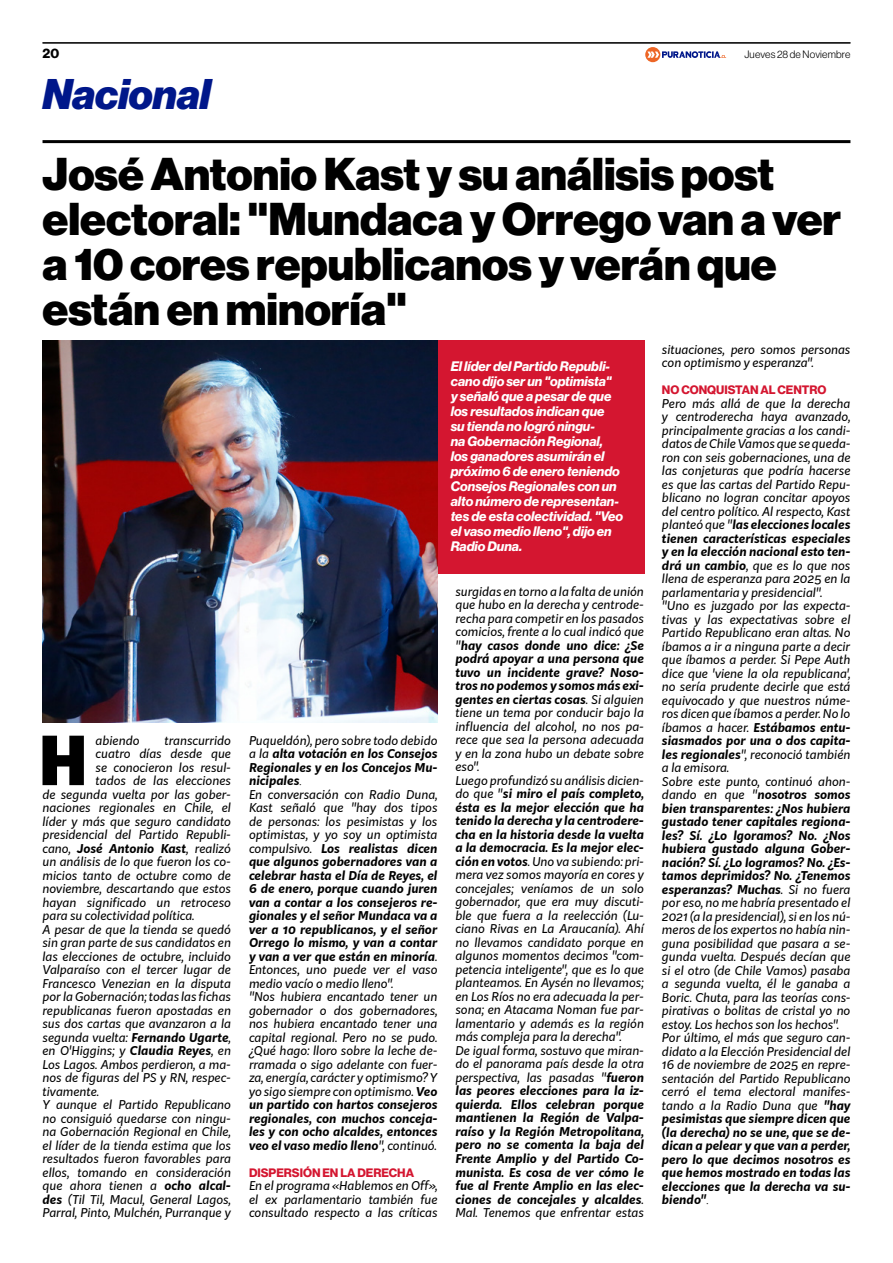
<style>
.page{position:relative;width:893px;height:1263px;background:#fff}
.page>*{position:absolute;margin:0;border:0;box-sizing:border-box;transform-origin:0 0}
.t1{font:900 66.3px "Kit Sans";color:#000}
.t2{font:900 45px/45px "Neue Haas Display";color:#000}
.t3{font:italic 900 42px "Neue Haas Display";color:#00178a}
.t4{font:italic 700 13.5px/15px "Neue Haas Display";color:#fff}
.t5{font:13.5px "N Haas Grotesk DS Pro 75 Bd";color:#000}
.t6{font:italic 12px/13.5px "Kit Sans";color:#000}
.t7{font:12px "N Haas Grotesk DS Pro 75 Bd";color:#d41630}
.t8{font:italic 700 12px "Kit Sans";color:#000}
.t9{font:10.5px "N Haas Grotesk DS Pro 45 Lt";letter-spacing:.02em;color:#000}
.s1{font-weight:700}
.s2{font-family:"Times New Roman"}
.s3{font-weight:400}
</style>
<div class="page">
<hr style="left:43px;top:42px;width:807px;height:1px;background:#000">
<hr style="left:43px;top:140px;width:807px;height:3px;background:#000">
<svg style="left:645px;top:47px;width:81px;height:15px"></svg>
<hr style="left:43px;top:43px;width:807px;height:1px;background:#000">
<img style="left:43px;top:341px;width:395px;height:382px">
<div style="left:438px;top:341px;width:206px;height:233px;background:#d41630"></div>
<p class="t5" style="left:43px;top:45px;width:18px">20</p>
<p class="t9" style="left:744px;top:48px;width:108px">Jueves 28 de Noviembre</p>
<h3 class="t3" style="left:43px;top:69px;width:170px">Nacional</h3>
<h2 class="t2" style="left:43px;top:153px;width:800px">José Antonio Kast y su análisis post electoral: "Mundaca y Orrego van a ver a 10 cores republicanos y verán que están en minoría"</h2>
<p class="t4" style="left:451px;top:359px;width:174px">El líder del Partido Republi&shy;cano dijo ser un "optimista"<br>y señaló que a pesar de que los resultados indican que<br>su tienda no logró ningu-<br>na Gobernación Regional, los ganadores asumirán el próximo 6 de enero teniendo<br>Consejos Regionales con un alto número de representan&shy;tes de esta colectividad. "Veo el vaso medio lleno", dijo en<br>Radio Duna.</p>
<p class="t6" style="left:662px;top:342px;width:190px">situaciones, pero somos personas con optimismo y esperanza".</p>
<p class="t7" style="left:662px;top:383px;width:166px">NO CONQUISTAN AL CENTRO</p>
<p class="t6" style="left:662px;top:396px;width:190px">Pero más allá de que la derecha y centroderecha haya avanzado, principalmente gracias a los candi&shy;datos de Chile Vamos que se queda&shy;ron con seis gobernaciones, una de las conjeturas que podría hacerse es que las cartas del Partido Repu&shy;blicano no logran concitar apoyos del centro político. Al respecto, Kast planteó que "<span class="s1">las elecciones locales tienen características especiales y en la elección nacional esto ten&shy;drá un cambio</span>, que es lo que nos llena de esperanza para 2025 en la parlamentaria y presidencial". "Uno es juzgado por las expecta&shy;tivas y las expectativas sobre el<br>Partido Republicano eran altas. No íbamos a ir a ninguna parte a decir que íbamos a perder. Si Pepe Auth dice que 'viene la ola republicana', no sería prudente decirle que está equivocado y que nuestros núme&shy;ros dicen que íbamos a perder. No lo íbamos a hacer. <span class="s1">Estábamos entu&shy;siasmados por una o dos capita&shy;les regionales</span>", reconoció también a la emisora.<br>Sobre este punto, continuó ahon&shy;dando en que "<span class="s1">nosotros somos bien transparentes: ¿Nos hubiera gustado tener capitales regiona&shy;les? Sí. ¿Lo lgoramos? No. ¿Nos hubiera gustado alguna Gober&shy;nación? Sí. ¿Lo logramos? No. ¿Es&shy;tamos deprimidos? No. ¿Tenemos esperanzas? Muchas</span>. Si no fuera por eso, no me habría presentado el<br>2021 (a la presidencial), si en los nú&shy;meros de los expertos no había nin&shy;guna posibilidad que pasara a se&shy;gunda vuelta. Después decían que si el otro (de Chile Vamos) pasaba a segunda vuelta, él le ganaba a<br>Boric. Chuta, para las teorías cons&shy;pirativas o bolitas de cristal yo no estoy. Los hechos son los hechos".<br>Por último, el más que seguro can&shy;didato a la Elección Presidencial del<br>16 de noviembre de 2025 en repre&shy;sentación del Partido Republicano cerró el tema electoral manifes&shy;tando a la Radio Duna que <span class="s1">"hay pesimistas que siempre dicen que (la derecha) no se une, que se de&shy;dican a pelear y que van a perder, pero lo que decimos nosotros es que hemos mostrado en todas las elecciones que la derecha va su&shy;biendo"</span><span class="s2">.</span></p>
<p class="t6" style="left:455px;top:584px;width:190px">surgidas en torno a la falta de unión que hubo en la derecha y centrode&shy;recha para competir en los pasados comicios, frente a lo cual indicó que "<span class="s1">hay casos donde uno dice: ¿Se podrá apoyar a una persona que tuvo un incidente grave? Noso&shy;tros no podemos y somos más exi&shy;gentes en ciertas cosas</span>. Si alguien tiene un tema por conducir bajo la influencia del alcohol, no nos pa&shy;rece que sea la persona adecuada y en la zona hubo un debate sobre eso".<br>Luego profundizó su análisis dicien&shy;do que "<span class="s1">si miro el país completo, ésta es la mejor elección que ha tenido la derecha y la centrodere&shy;cha en la historia desde la vuelta a la democracia. Es la mejor elec&shy;ción en votos</span>. Uno va subiendo: pri&shy;mera vez somos mayoría en cores y concejales; veníamos de un solo gobernador, que era muy discuti&shy;ble que fuera a la reelección (Lu&shy;ciano Rivas en La Araucanía). Ahí no llevamos candidato porque en algunos momentos decimos "com&shy;petencia inteligente", que es lo que planteamos. En Aysén no llevamos; en Los Ríos no era adecuada la per&shy;sona; en Atacama Noman fue par&shy;lamentario y además es la región más compleja para la derecha".<br>De igual forma, sostuvo que miran&shy;do el panorama país desde la otra perspectiva, las pasadas "<span class="s1">fueron las peores elecciones para la iz&shy;quierda. Ellos celebran porque mantienen la Región de Valpa&shy;raíso y la Región Metropolitana, pero no se comenta la baja del<br>Frente Amplio y del Partido Co&shy;munista. Es cosa de ver cómo le fue al Frente Amplio en las elec&shy;ciones de concejales y alcaldes</span>.<br>Mal. Tenemos que enfrentar estas</p>
<p class="t6" style="left:249px;top:733px;width:190px">Puqueldón), pero sobre todo debido a la <span class="s1">alta votación en los Consejos<br>Regionales y en los Concejos Mu&shy;nicipales</span><span class="s2">.<br></span>En conversación con Radio Duna,<br>Kast señaló que "hay dos tipos de personas: los pesimistas y los optimistas, y yo soy un optimista compulsivo. <span class="s1">Los realistas dicen que algunos gobernadores van a celebrar hasta el Día de Reyes, el<br>6 de enero, porque cuando juren van a contar a los consejeros re&shy;gionales y el señor Mundaca va a ver a 10 republicanos, y el señor<br>Orrego lo mismo, y van a contar y van a ver que están en minoría</span>.<br>Entonces, uno puede ver el vaso medio vacío o medio lleno".<br>"Nos hubiera encantado tener un gobernador o dos gobernadores, nos hubiera encantado tener una capital regional. Pero no se pudo. ¿Qué hago: lloro sobre la leche de&shy;rramada o sigo adelante con fuer&shy;za, energía, carácter y optimismo? Y yo sigo siempre con optimismo. <span class="s1">Veo un partido con hartos consejeros regionales, con muchos conceja&shy;les y con ocho alcaldes, entonces veo el vaso medio lleno</span>", continuó.</p>
<p class="t7" style="left:249px;top:1165px;width:167px">DISPERSIÓN EN LA DERECHA</p>
<p class="t6" style="left:249px;top:1178px;width:190px;text-align:justify">En el programa «Hablemos en Off», el ex parlamentario también fue consultado respecto a las críticas</p>
<h1 class="t1" style="left:39px;top:701px;width:50px">H</h1>
<p class="t6" style="left:96px;top:733px;width:45px">abiendo</p>
<p class="t6" style="left:165px;top:733px;width:68px">transcurrido</p>
<p class="t6" style="left:96px;top:746px;width:137px">cuatro días desde que</p>
<p class="t6" style="left:96px;top:760px;width:137px">se conocieron los resul-</p>
<p class="t6" style="left:96px;top:773px;width:137px">tados de las elecciones</p>
<p class="t6" style="left:43px;top:787px;width:190px">de segunda vuelta por las gober-</p>
<p class="t6" style="left:43px;top:800px;width:190px">naciones regionales en Chile, el</p>
<p class="t6" style="left:43px;top:814px;width:190px">líder y más que seguro candidato</p>
<p class="t6" style="left:43px;top:827px;width:190px">presidencial del Partido Republi-</p>
<p class="t8" style="left:43px;top:838px;width:190px"><span class="s3">cano,</span> José Antonio Kast<span class="s3">, realizó</span></p>
<p class="t6" style="left:43px;top:854px;width:190px">un análisis de lo que fueron los co-</p>
<p class="t6" style="left:43px;top:868px;width:190px">micios tanto de octubre como de</p>
<p class="t6" style="left:43px;top:881px;width:190px">noviembre, descartando que estos</p>
<p class="t6" style="left:43px;top:895px;width:190px">hayan significado un retroceso</p>
<p class="t6" style="left:43px;top:908px;width:153px">para su colectividad política.</p>
<p class="t6" style="left:43px;top:922px;width:190px">A pesar de que la tienda se quedó</p>
<p class="t6" style="left:43px;top:935px;width:190px">sin gran parte de sus candidatos en</p>
<p class="t6" style="left:43px;top:949px;width:190px">las elecciones de octubre, incluido</p>
<p class="t6" style="left:43px;top:962px;width:190px">Valparaíso con el tercer lugar de</p>
<p class="t6" style="left:43px;top:976px;width:190px">Francesco Venezian en la disputa</p>
<p class="t6" style="left:43px;top:989px;width:190px">por la Gobernación; todas las fichas</p>
<p class="t6" style="left:43px;top:1003px;width:190px">republicanas fueron apostadas en</p>
<p class="t6" style="left:43px;top:1016px;width:190px">sus dos cartas que avanzaron a la</p>
<p class="t6" style="left:43px;top:1030px;width:190px">segunda vuelta: <span class="s1">Fernando Ugarte</span>,</p>
<p class="t6" style="left:43px;top:1043px;width:190px">en O'Higgins; y <span class="s1">Claudia Reyes</span>, en</p>
<p class="t6" style="left:43px;top:1057px;width:190px">Los Lagos. Ambos perdieron, a ma-</p>
<p class="t6" style="left:43px;top:1070px;width:190px">nos de figuras del PS y RN, respec-</p>
<p class="t6" style="left:43px;top:1084px;width:58px">tivamente.</p>
<p class="t6" style="left:43px;top:1097px;width:190px">Y aunque el Partido Republicano</p>
<p class="t6" style="left:43px;top:1111px;width:190px">no consiguió quedarse con ningu-</p>
<p class="t6" style="left:43px;top:1124px;width:190px">na Gobernación Regional en Chile,</p>
<p class="t6" style="left:43px;top:1138px;width:190px">el líder de la tienda estima que los</p>
<p class="t6" style="left:43px;top:1151px;width:190px">resultados fueron favorables para</p>
<p class="t6" style="left:43px;top:1165px;width:190px">ellos, tomando en consideración</p>
<p class="t6" style="left:43px;top:1178px;width:190px">que ahora tienen a <span class="s1">ocho alcal-</span></p>
<p class="t6" style="left:43px;top:1192px;width:190px"><span class="s1">des</span> (Til Til, Macul, General Lagos,</p>
<p class="t6" style="left:43px;top:1205px;width:190px">Parral, Pinto, Mulchén, Purranque y</p>
</div>
